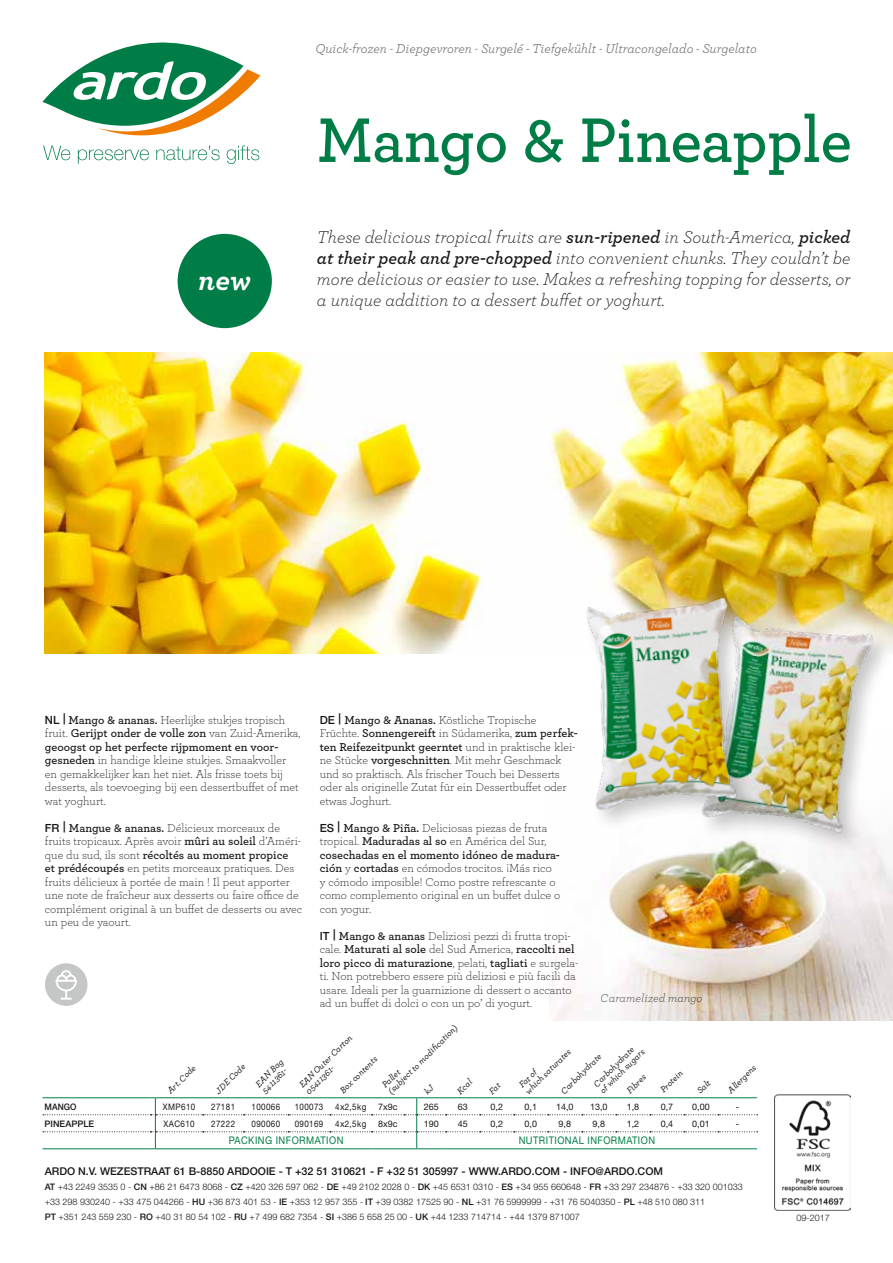
<style>
.page{position:relative;width:893px;height:1263px;background:#fff}
.page>*{position:absolute;margin:0;border:0;box-sizing:border-box;transform-origin:0 0}
.t1{font:600 66px "Archer";letter-spacing:-.005em;color:#007d46}
.t2{font:italic 700 30px "Archer";color:#fff}
.t3{font:italic 300 18px/21px "Archer";color:#181716;text-align:justify}
.t4{font:italic 13.5px "Archer";color:#6e6e6e}
.t5{font:300 12px/13.5px "Archer";color:#181716}
.t6{font:italic 12px "Archer";color:#6e6e6e}
.t7{font:500 10.65px "Helvetica Neue LT Std";color:#181716}
.t8{font:10.5px "Helvetica Neue LT Std";letter-spacing:.05em;color:#007d46;scale:.89 1}
.t9{font:300 9px/15px "Helvetica Neue LT Std";color:#181716}
.t10{font:italic 500 9px/9px "Archer";color:#181716}
.t11{font:9px "Helvetica Neue LT Std";letter-spacing:.05em;color:#181716}
.t12{font:9px "Helvetica Neue LT Std";letter-spacing:.05em;color:#181716;scale:.89 1}
.t13{font:500 9px "Helvetica Neue LT Std";color:#181716}
.t14{font:500 9px "Helvetica Neue LT Std";color:#181716;scale:.93 1}
.s1{font-weight:600}
.s2{font-family:"Helvetica Neue";font-weight:500;font-size:11.25px}
.s3{font-family:"Helvetica Neue LT Std";font-weight:500;font-size:11.25px}
.s4{font-weight:500}
</style>
<div class="page">
<img style="left:550px;top:353px;width:343px;height:201px">
<svg style="left:43px;top:42px;width:217px;height:122px"></svg>
<img style="left:774px;top:1094px;width:76px;height:116px">
<img style="left:45px;top:353px;width:436px;height:301px">
<div style="left:178px;top:234px;width:94px;height:94px;background:#007d46;border-radius:50%"></div>
<div style="left:45px;top:963px;width:43px;height:43px;background:#c5c6c6;border-radius:50%"></div>
<svg style="left:56px;top:970px;width:21px;height:30px"></svg>
<img style="left:780px;top:554px;width:113px;height:180px">
<img style="left:550px;top:542px;width:230px;height:192px">
<img style="left:550px;top:734px;width:343px;height:286px">
<svg style="left:43px;top:1097px;width:715px;height:52px"></svg>
<p class="t4" style="left:316px;top:39px;width:443px">Quick-frozen - Diepgevroren - Surgelé - Tiefgekühlt - Ultracongelado - Surgelato</p>
<h2 class="t2" style="left:198px;top:256px;width:55px">new</h2>
<h1 class="t1" style="left:317px;top:91px;width:537px">Mango &amp; Pineapple</h1>
<p class="t3" style="left:317px;top:225px;width:535px">These delicious tropical fruits are <span class="s1">sun-ripened</span> in South-America, <span class="s1">picked at their peak and pre-chopped</span> into convenient chunks. They couldn’t be more delicious or easier to use. Makes a refreshing topping for desserts, or a unique addition to a dessert buffet or yoghurt.</p>
<p class="t5" style="left:45px;top:712px;width:257px"><span class="s2">NL |</span> <span class="s1">Mango &amp; ananas.</span> Heerlijke stukjes tropisch fruit. <span class="s1">Gerijpt onder de volle zon</span> van Zuid-Amerika, <span class="s1">geoogst op het perfecte rijpmoment en voor&shy;gesneden</span> in handige kleine stukjes. Smaakvoller en gemakkelijker kan het niet. Als frisse toets bij desserts, als toevoeging bij een dessertbuffet of met wat yoghurt.</p>
<p class="t5" style="left:45px;top:820px;width:259px"><span class="s3">FR</span> <span class="s2">|</span> <span class="s1">Mangue &amp; ananas.</span> Délicieux morceaux de fruits tropicaux. Après avoir <span class="s1">mûri au soleil</span> d’Améri&shy;que du sud, ils sont <span class="s1">récoltés au moment propice<br>et prédécoupés</span> en petits morceaux pratiques. Des fruits délicieux à portée de main ! Il peut apporter une note de fraîcheur aux desserts ou faire office de complément original à un buffet de desserts ou avec un peu de yaourt.</p>
<p class="t5" style="left:320px;top:712px;width:260px"><span class="s3">DE</span> <span class="s2">|</span> <span class="s1">Mango &amp; Ananas.</span> Köstliche Tropische Früchte. <span class="s1">Sonnengereift</span> in Südamerika, <span class="s1">zum perfek&shy;ten Reifezeitpunkt geerntet</span> und in praktische klei&shy;ne Stücke <span class="s1">vorgeschnitten</span>. Mit mehr Geschmack und so praktisch. Als frischer Touch bei Desserts oder als originelle Zutat für ein Dessertbuffet oder etwas Joghurt.</p>
<p class="t5" style="left:320px;top:820px;width:242px"><span class="s3">ES</span> <span class="s2">|</span> <span class="s1">Mango &amp; Piña.</span> Deliciosas piezas de fruta tropical. <span class="s1">Maduradas al so</span> en América del Sur, <span class="s1">cosechadas en el momento idóneo de madura&shy;ción</span> y <span class="s1">cortadas</span> en cómodos trocitos. ¡Más rico y cómodo imposible! Como postre refrescante o como complemento original en un buffet dulce o con yogur.</p>
<p class="t5" style="left:320px;top:928px;width:260px"><span class="s3">IT</span> <span class="s2">|</span> <span class="s1">Mango &amp; ananas</span> Deliziosi pezzi di frutta tropi&shy;cale. <span class="s1">Maturati al sole</span> del Sud America, <span class="s1">raccolti nel loro picco di maturazione</span>, pelati, <span class="s1">tagliati</span> e surgela&shy;ti. Non potrebbero essere più deliziosi e più facili da usare. Ideali per la guarnizione di dessert o accanto ad un buffet di dolci o con un po’ di yogurt.</p>
<p class="t6" style="left:601px;top:989px;width:103px">Caramelized mango</p>
<p class="t10" style="left:165px;top:1088px;width:38px;rotate:-45deg">Art. Code</p>
<p class="t10" style="left:213px;top:1089px;width:40px;rotate:-45deg">JDE Code</p>
<p class="t10" style="left:253px;top:1082px;width:37px;rotate:-45deg">EAN Bag<br>5411361-</p>
<p class="t10" style="left:380px;top:1083px;width:96px;rotate:-45deg">Pallet<br>(subject to modifi cation)</p>
<p class="t10" style="left:297px;top:1083px;width:73px;rotate:-45deg">EAN Outer Carton<br>05411361-</p>
<p class="t10" style="left:592px;top:1082px;width:55px;rotate:-45deg">Carbohydrate</p>
<p class="t10" style="left:523px;top:1089px;width:62px;rotate:-45deg">which saturates</p>
<p class="t10" style="left:559px;top:1089px;width:55px;rotate:-45deg">Carbohydrate</p>
<p class="t10" style="left:598px;top:1088px;width:61px;rotate:-45deg">of which sugars</p>
<p class="t10" style="left:338px;top:1088px;width:51px;rotate:-45deg">Box contents</p>
<p class="t10" style="left:517px;top:1083px;width:23px;rotate:-45deg">Fat of</p>
<p class="t10" style="left:455px;top:1089px;width:19px;rotate:-45deg">Kcal</p>
<p class="t10" style="left:624px;top:1088px;width:25px;rotate:-45deg">Fibres</p>
<p class="t10" style="left:658px;top:1087px;width:29px;rotate:-45deg">Protein</p>
<p class="t10" style="left:695px;top:1088px;width:17px;rotate:-45deg">Salt</p>
<p class="t10" style="left:726px;top:1088px;width:38px;rotate:-45deg">Allergens</p>
<p class="t14" style="left:45px;top:1101px;width:36px">MANGO</p>
<p class="t12" style="left:163px;top:1101px;width:38px">XMP610</p>
<p class="t12" style="left:211px;top:1101px;width:28px">27181</p>
<p class="t12" style="left:252px;top:1101px;width:34px">100066</p>
<p class="t12" style="left:295px;top:1101px;width:34px">100073</p>
<p class="t12" style="left:335px;top:1101px;width:36px">4x2,5kg</p>
<p class="t11" style="left:378px;top:1101px;width:21px">7x9c</p>
<p class="t11" style="left:424px;top:1101px;width:17px">265</p>
<p class="t11" style="left:458px;top:1101px;width:12px">63</p>
<p class="t11" style="left:490px;top:1101px;width:14px">0,2</p>
<p class="t11" style="left:525px;top:1101px;width:14px">0,1</p>
<p class="t11" style="left:556px;top:1101px;width:19px">14,0</p>
<p class="t11" style="left:590px;top:1101px;width:19px">13,0</p>
<p class="t11" style="left:627px;top:1101px;width:14px">1,8</p>
<p class="t11" style="left:661px;top:1101px;width:14px">0,7</p>
<p class="t11" style="left:692px;top:1101px;width:19px">0,00</p>
<p class="t11" style="left:736px;top:1101px;width:5px">-</p>
<p class="t13" style="left:45px;top:1118px;width:51px">PINEAPPLE</p>
<p class="t12" style="left:163px;top:1118px;width:37px">XAC610</p>
<p class="t12" style="left:211px;top:1118px;width:28px">27222</p>
<p class="t12" style="left:252px;top:1118px;width:34px">090060</p>
<p class="t12" style="left:295px;top:1118px;width:34px">090169</p>
<p class="t12" style="left:335px;top:1118px;width:36px">4x2,5kg</p>
<p class="t11" style="left:378px;top:1118px;width:21px">8x9c</p>
<p class="t11" style="left:424px;top:1118px;width:17px">190</p>
<p class="t11" style="left:458px;top:1118px;width:12px">45</p>
<p class="t11" style="left:490px;top:1118px;width:14px">0,2</p>
<p class="t11" style="left:525px;top:1118px;width:14px">0,0</p>
<p class="t11" style="left:559px;top:1118px;width:14px">9,8</p>
<p class="t11" style="left:593px;top:1118px;width:14px">9,8</p>
<p class="t11" style="left:627px;top:1118px;width:14px">1,2</p>
<p class="t11" style="left:661px;top:1118px;width:14px">0,4</p>
<p class="t11" style="left:692px;top:1118px;width:19px">0,01</p>
<p class="t11" style="left:736px;top:1118px;width:5px">-</p>
<p class="t8" style="left:229px;top:1134px;width:130px">PACKING INFORMATION</p>
<p class="t8" style="left:519px;top:1134px;width:155px">NUTRITIONAL INFORMATION</p>
<p class="t7" style="left:45px;top:1165px;width:620px">ARDO N.V. WEZESTRAAT 61 B-8850 ARDOOIE - T +32 51 310621 - F +32 51 305997 - WWW.ARDO.COM - INFO@ARDO.COM</p>
<p class="t9" style="left:45px;top:1179px;width:700px"><span class="s4">AT</span> +43 2249 3535 0 - <span class="s4">CN</span> +86 21 6473 8068 - <span class="s4">CZ</span> +420 326 597 062 - <span class="s4">DE</span> +49 2102 2028 0 - <span class="s4">DK</span> +45 6531 0310 - <span class="s4">ES</span> +34 955 660648 - <span class="s4">FR</span> +33 297 234876 - +33 320 001033 +33 298 930240 - +33 475 044266 - <span class="s4">HU</span> +36 873 401 53 - <span class="s4">IE</span> +353 12 957 355 - <span class="s4">IT</span> +39 0382 17525 90 - <span class="s4">NL</span> +31 76 5999999 - +31 76 5040350 - <span class="s4">PL</span> +48 510 080 311<br><span class="s4">PT</span> +351 243 559 230 - <span class="s4">RO</span> +40 31 80 54 102 - <span class="s4">RU</span> +7 499 682 7354 - <span class="s4">SI</span> +386 5 658 25 00 - <span class="s4">UK</span> +44 1233 714714 - +44 1379 871007</p>
<p class="t9" style="left:796px;top:1210px;width:35px">09-2017</p>
</div>
